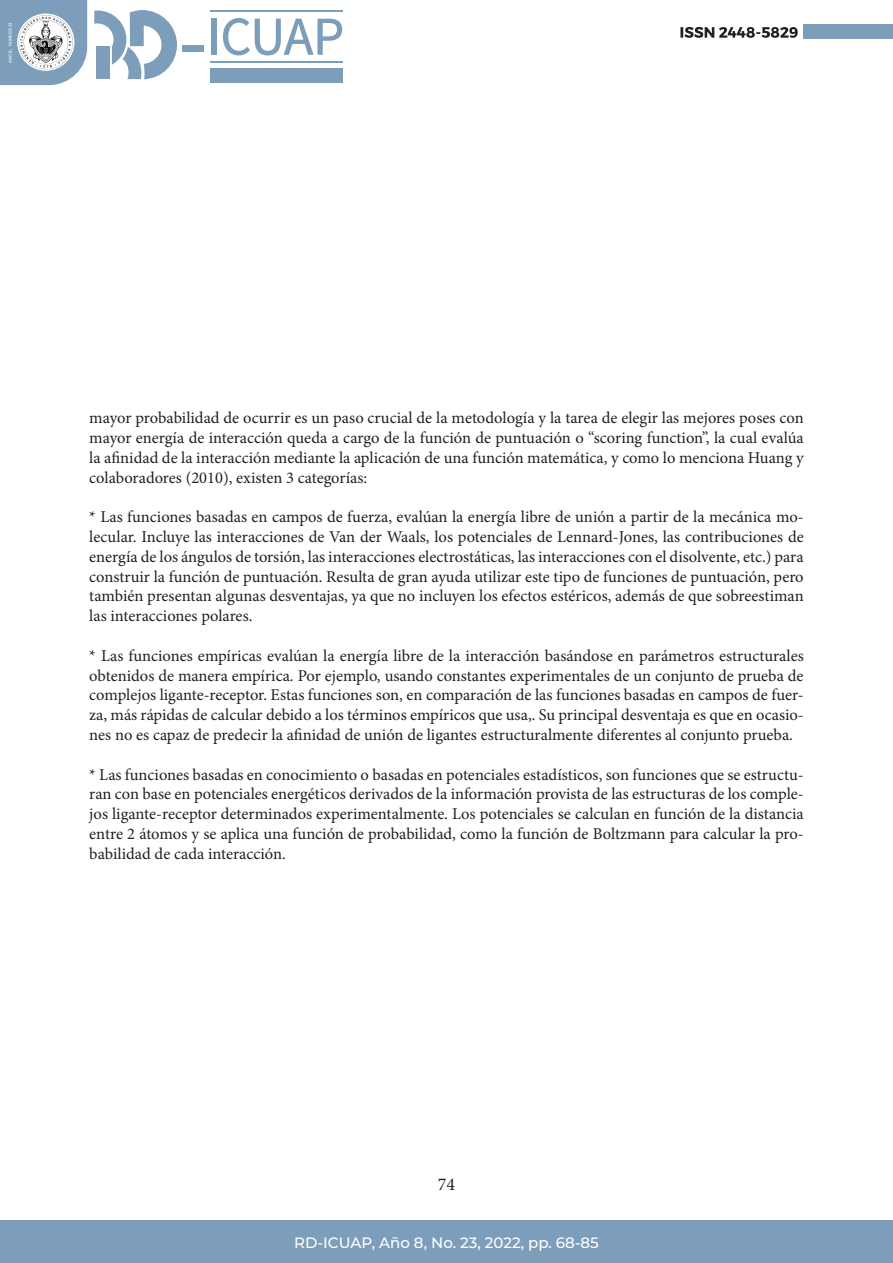
<style>
.page{position:relative;width:893px;height:1263px;background:#fff}
.page>*{position:absolute;margin:0;border:0;box-sizing:border-box;transform-origin:0 0}
.t1{font:18px "Minion Pro";color:#231f20}
.TÍTULO_DE_ARTÍCULO{font:16.5px/19.8px "Minion Pro";color:#231f20;text-align:justify}
.t2{font:500 15px "Montserrat";color:#fff}
.t3{font:4.5px "BUAP802";color:#fff}
</style>
<div class="page">
<div style="left:804px;top:25px;width:89px;height:14px;background:#7d9eba"></div>
<svg style="left:680px;top:27px;width:118px;height:11px"></svg>
<div style="left:0;top:1220px;width:893px;height:43px;background:#7d9eba"></div>
<svg style="left:94px;top:10px;width:83px;height:69px"></svg>
<div style="left:96px;top:46px;width:14px;height:33px;background:#7d9eba"></div>
<svg style="left:0;top:0;width:87px;height:85px"></svg>
<div style="left:3px;top:9px;width:11px;height:67px;background:#7d9eba"></div>
<div style="left:182px;top:45px;width:21px;height:7px;background:#7d9eba"></div>
<div style="left:210px;top:68px;width:133px;height:14px;background:#7d9eba"></div>
<svg style="left:203px;top:18px;width:139px;height:37px"></svg>
<hr style="left:210px;top:10px;width:133px;height:2px;background:#7d9eba">
<hr style="left:210px;top:61px;width:133px;height:2px;background:#7d9eba">
<p class="t3" style="left:8px;top:63px;width:42px;rotate:-90deg">AÑO 8, NÚMERO 23</p>
<p class="TÍTULO_DE_ARTÍCULO" style="left:89px;top:408px;width:716px">mayor probabilidad de ocurrir es un paso crucial de la metodología y la tarea de elegir las mejores poses con mayor energía de interacción queda a cargo de la función de puntuación o “scoring function”, la cual evalúa la afinidad de la interacción mediante la aplicación de una función matemática, y como lo menciona Huang y colaboradores (2010), existen 3 categorías:</p>
<p class="TÍTULO_DE_ARTÍCULO" style="left:89px;top:507px;width:716px">* Las funciones basadas en campos de fuerza, evalúan la energía libre de unión a partir de la mecánica mo&shy;lecular. Incluye las interacciones de Van der Waals, los potenciales de Lennard-Jones, las contribuciones de energía de los ángulos de torsión, las interacciones electrostáticas, las interacciones con el disolvente, etc.) para construir la función de puntuación. Resulta de gran ayuda utilizar este tipo de funciones de puntuación, pero también presentan algunas desventajas, ya que no incluyen los efectos estéricos, además de que sobreestiman las interacciones polares.</p>
<p class="TÍTULO_DE_ARTÍCULO" style="left:89px;top:646px;width:716px">* Las funciones empíricas evalúan la energía libre de la interacción basándose en parámetros estructurales obtenidos de manera empírica. Por ejemplo, usando constantes experimentales de un conjunto de prueba de complejos ligante-receptor. Estas funciones son, en comparación de las funciones basadas en campos de fuer&shy;za, más rápidas de calcular debido a los términos empíricos que usa,. Su principal desventaja es que en ocasio&shy;nes no es capaz de predecir la afinidad de unión de ligantes estructuralmente diferentes al conjunto prueba.</p>
<p class="TÍTULO_DE_ARTÍCULO" style="left:89px;top:764px;width:716px">* Las funciones basadas en conocimiento o basadas en potenciales estadísticos, son funciones que se estructu&shy;ran con base en potenciales energéticos derivados de la información provista de las estructuras de los comple&shy;jos ligante-receptor determinados experimentalmente. Los potenciales se calculan en función de la distancia entre 2 átomos y se aplica una función de probabilidad, como la función de Boltzmann para calcular la pro&shy;babilidad de cada interacción.</p>
<p class="t1" style="left:438px;top:1172px;width:19px">74</p>
<p class="t2" style="left:294px;top:1232px;width:306px">RD-ICUAP, Año 8, No. 23, 2022, pp. 68-85</p>
</div>
